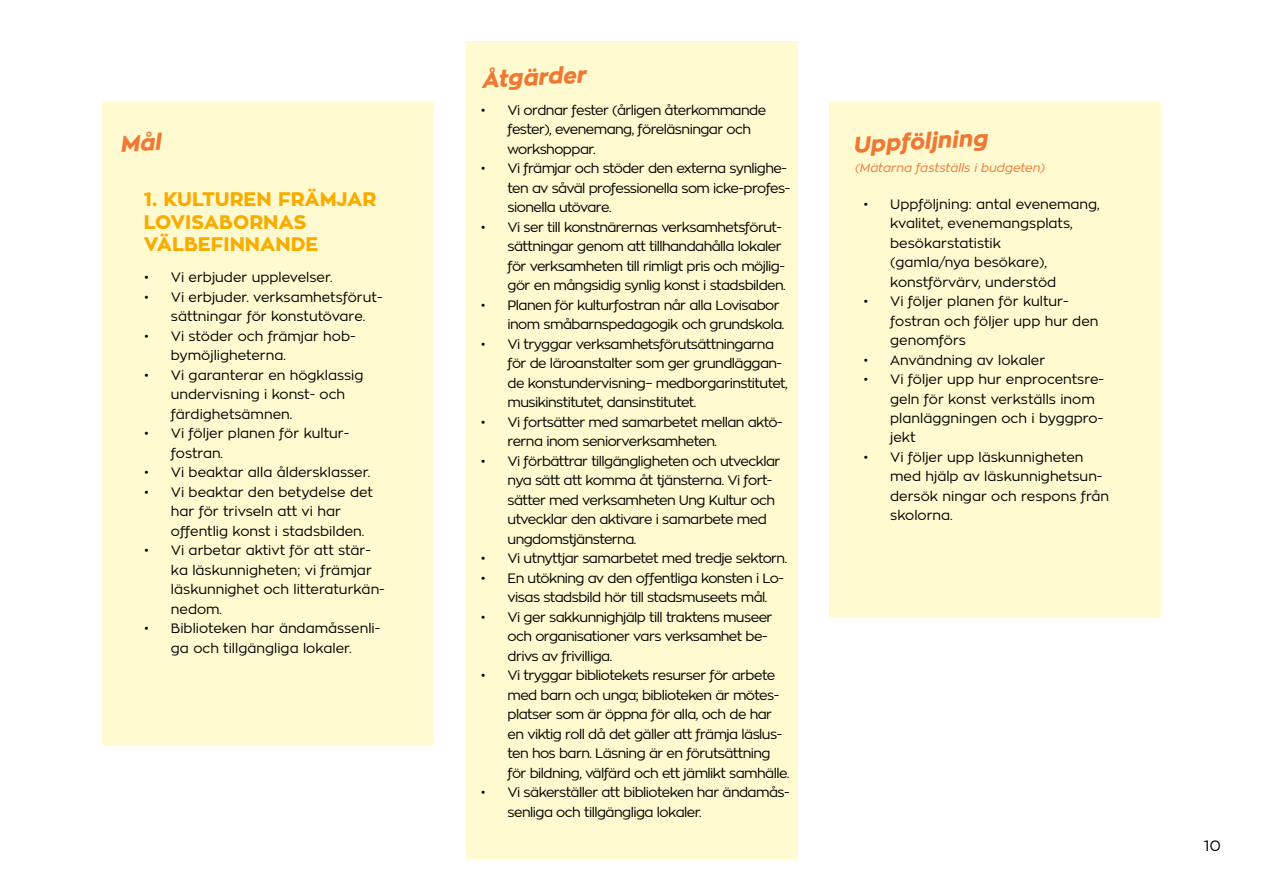
<style>
.page{position:relative;width:1263px;height:893px;background:#fff}
.page>*{position:absolute;margin:0;border:0;box-sizing:border-box;transform-origin:0 0}
.t1{font:italic 800 22.5px "Zona Pro";color:#ef7835}
.t2{font:800 19.5px/22.5px "Zona Pro";color:#f8ac00}
.t3{font:15px "Zona Pro";color:#000}
.t4{font:13.5px/19.5px "Zona Pro";letter-spacing:-.04em;color:#000}
.t5{font:13.5px/19.5px "Zona Pro";color:#000}
.t6{font:italic 12px "Zona Pro";color:#ef7835}
</style>
<div class="page">
<div style="left:102px;top:102px;width:332px;height:642px;background:#fffacf"></div>
<div style="left:466px;top:41px;width:331px;height:818px;background:#fffacf"></div>
<div style="left:829px;top:102px;width:332px;height:515px;background:#fffacf"></div>
<h2 class="t2" style="left:144px;top:189px;width:234px">1. KULTUREN FRÄMJAR<br>LOVISABORNAS<br>VÄLBEFINNANDE</h2>
<p class="t5" style="left:144px;top:268px;width:190px">• Vi erbjuder upplevelser.</p>
<p class="t5" style="left:171px;top:287px;width:213px;text-indent:-27px">• Vi erbjuder. verksamhetsförut&shy;sättningar för konstutövare.</p>
<p class="t5" style="left:171px;top:326px;width:186px;text-indent:-27px">• Vi stöder och främjar hob&shy;bymöjligheterna.</p>
<p class="t5" style="left:171px;top:365px;width:194px;text-indent:-27px">• Vi garanterar en högklassig undervisning i konst- och färdighetsämnen.</p>
<p class="t5" style="left:171px;top:424px;width:180px;text-indent:-27px">• Vi följer planen för kultur&shy;fostran.</p>
<p class="t5" style="left:144px;top:463px;width:228px">• Vi beaktar alla åldersklasser.</p>
<p class="t5" style="left:171px;top:482px;width:203px;text-indent:-27px">• Vi beaktar den betydelse det har för trivseln att vi har offentlig konst i stadsbilden.</p>
<p class="t5" style="left:171px;top:540px;width:215px;text-indent:-27px">• Vi arbetar aktivt för att stär&shy;ka läskunnigheten; vi främjar läskunnighet och litteraturkän&shy;nedom.</p>
<p class="t5" style="left:144px;top:618px;width:238px;text-align:center">• Biblioteken har ändamåssenli&shy;ga och tillgängliga lokaler.</p>
<h1 class="t1" style="left:480px;top:65px;width:106px;rotate:-3deg">Åtgärder</h1>
<p class="t4" style="left:507px;top:100px;width:260px;text-indent:-27px">• Vi ordnar fester (årligen återkommande fester), evenemang, föreläsningar och workshoppar.</p>
<p class="t4" style="left:507px;top:159px;width:284px;text-indent:-27px">• Vi främjar och stöder den externa synlighe&shy;ten av såväl professionella som icke-profes&shy;sionella utövare.</p>
<p class="t4" style="left:507px;top:217px;width:280px;text-indent:-27px">• Vi ser till konstnärernas verksamhetsförut&shy;sättningar genom att tillhandahålla lokaler för verksamheten till rimligt pris och möjlig&shy;gör en mångsidig synlig konst i stadsbilden.</p>
<p class="t4" style="left:507px;top:295px;width:278px;text-indent:-27px">• Planen för kulturfostran når alla Lovisabor inom småbarnspedagogik och grundskola.</p>
<p class="t4" style="left:507px;top:334px;width:282px;text-indent:-27px">• Vi tryggar verksamhetsförutsättningarna för de läroanstalter som ger grundläggan&shy;de konstundervisning– medborgarinstitutet, musikinstitutet, dansinstitutet.</p>
<p class="t4" style="left:507px;top:412px;width:277px;text-indent:-27px">• Vi fortsätter med samarbetet mellan aktö&shy;rerna inom seniorverksamheten.</p>
<p class="t4" style="left:507px;top:451px;width:274px;text-indent:-27px">• Vi förbättrar tillgängligheten och utvecklar nya sätt att komma åt tjänsterna. Vi fort&shy;sätter med verksamheten Ung Kultur och utvecklar den aktivare i samarbete med ungdomstjänsterna.</p>
<p class="t4" style="left:480px;top:549px;width:308px">• Vi utnyttjar samarbetet med tredje sektorn.</p>
<p class="t4" style="left:507px;top:568px;width:278px;text-indent:-27px">• En utökning av den offentliga konsten i Lo&shy;visas stadsbild hör till stadsmuseets mål.</p>
<p class="t4" style="left:507px;top:607px;width:266px;text-indent:-27px">• Vi ger sakkunnighjälp till traktens museer och organisationer vars verksamhet be&shy;drivs av frivilliga.</p>
<p class="t4" style="left:507px;top:666px;width:283px;text-indent:-27px">• Vi tryggar bibliotekets resurser för arbete med barn och unga; biblioteken är mötes&shy;platser som är öppna för alla, och de har en viktig roll då det gäller att främja läslus&shy;ten hos barn. Läsning är en förutsättning för bildning, välfärd och ett jämlikt samhälle.</p>
<p class="t4" style="left:507px;top:782px;width:284px;text-indent:-27px">• Vi säkerställer att biblioteken har ändamås&shy;senliga och tillgängliga lokaler.</p>
<h1 class="t1" style="left:852px;top:130px;width:136px;rotate:-3deg">Uppföljning</h1>
<p class="t6" style="left:854px;top:160px;width:192px">(Mätarna fastställs i budgeten)</p>
<p class="t5" style="left:890px;top:194px;width:211px;text-indent:-27px">• Uppföljning: antal evenemang, kvalitet, evenemangsplats, besökarstatistik<br>(gamla/nya besökare), konstförvärv, understöd</p>
<p class="t5" style="left:890px;top:291px;width:210px;text-indent:-27px">• Vi följer planen för kultur&shy;fostran och följer upp hur den genomförs</p>
<p class="t5" style="left:863px;top:350px;width:184px">• Användning av lokaler</p>
<p class="t5" style="left:890px;top:369px;width:215px;text-indent:-27px">• Vi följer upp hur enprocentsre&shy;geln för konst verkställs inom planläggningen och i byggpro&shy;jekt</p>
<p class="t5" style="left:890px;top:447px;width:220px;text-indent:-27px">• Vi följer upp läskunnigheten med hjälp av läskunnighetsun&shy;dersök ningar och respons från skolorna.</p>
<p class="t3" style="left:1204px;top:836px;width:18px">10</p>
</div>
